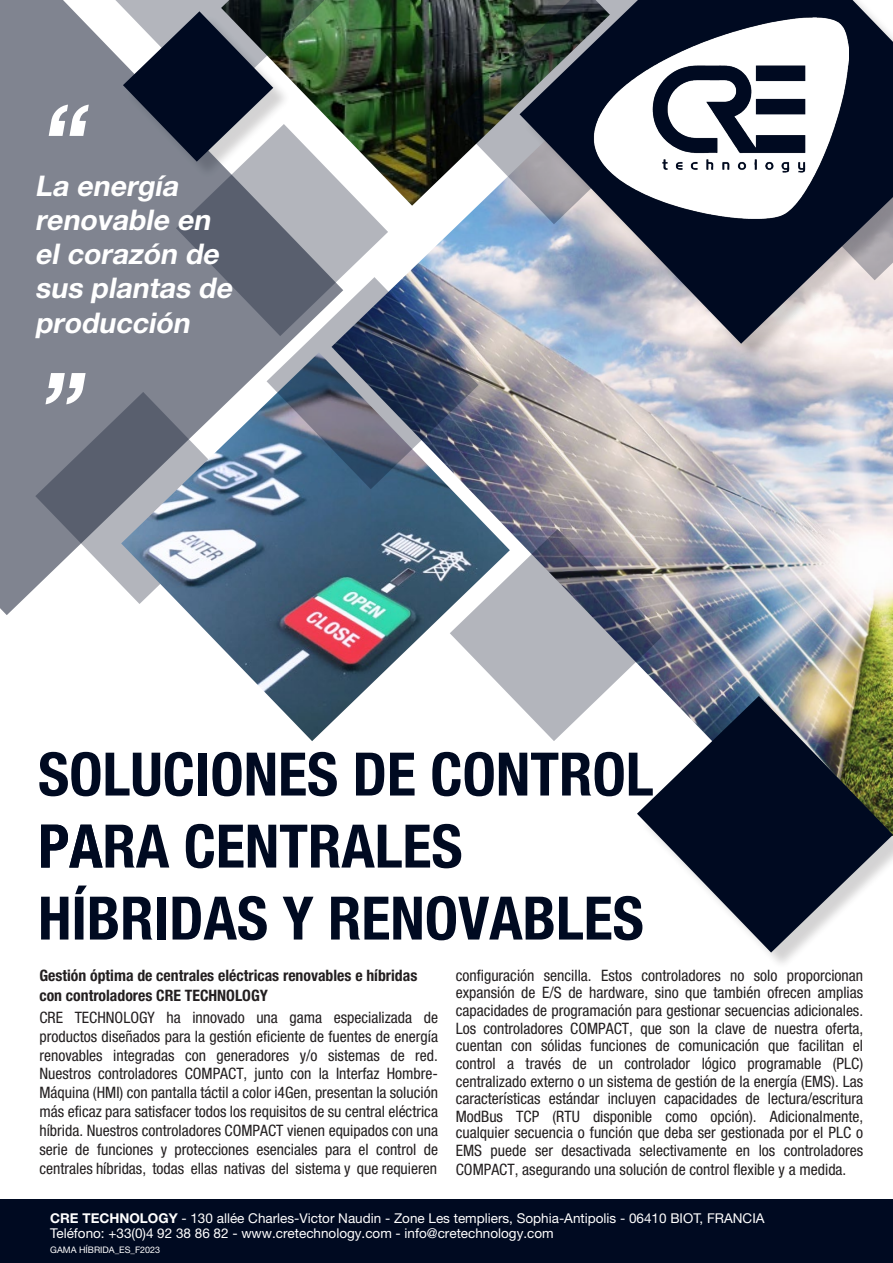
<style>
.page{position:relative;width:893px;height:1263px;background:#fff}
.page>*{position:absolute;margin:0;border:0;box-sizing:border-box;transform-origin:0 0}
.t1{font:italic 700 97.5px "Helvetica Neue LT Std";color:#fff}
.t2{font:700 condensed 60px/72px "Helvetica Neue LT Std";color:#000a21}
.t3{font:italic 700 28.5px/34.2px "Helvetica Neue LT Std";color:#fff}
.t4{font:condensed 15.75px/17.7px "Helvetica Neue LT Std";color:#231f20;text-align:justify}
.t5{font:700 condensed 15.75px/20px "Helvetica Neue LT Std";color:#231f20}
.t6{font:13.5px/15.3px "Helvetica Neue LT Std";color:#fff}
.t7{font:9px "Helvetica Neue LT Std";color:#fff}
.s1{font-weight:700}
</style>
<div class="page">
<img style="left:662px;top:362px;width:231px;height:334px">
<div style="left:0;top:0;width:35px;height:615px;background:#808490"></div>
<div style="left:523px;top:0;width:370px;height:362px;background:#231f20;opacity:.2"></div>
<svg style="left:662px;top:0;width:231px;height:344px;fill:#000a21"></svg>
<svg style="left:770px;top:68px;width:123px;height:212px"></svg>
<img style="left:35px;top:0;width:627px;height:741px">
<img style="left:594px;top:18px;width:255px;height:201px">
<svg style="left:637px;top:696px;width:256px;height:256px"></svg>
<div style="left:0;top:1199px;width:893px;height:64px;background:#000a21"></div>
<p class="t1" style="left:35px;top:79px;width:70px">‘‘</p>
<h3 class="t3" style="left:35px;top:168px;width:204px">La energía renovable en el corazón de sus plantas de producción</h3>
<p class="t1" style="left:99px;top:430px;width:70px;rotate:-180deg">‘‘</p>
<h2 class="t2" style="left:38px;top:737px;width:617px">SOLUCIONES DE CONTROL<br>PARA CENTRALES<br>HÍBRIDAS Y RENOVABLES</h2>
<p class="t5" style="left:39px;top:965px;width:379px">Gestión óptima de centrales eléctricas renovables e híbridas con controladores CRE TECHNOLOGY</p>
<p class="t4" style="left:39px;top:1007px;width:400px;line-height:18.9px">CRE TECHNOLOGY ha innovado una gama especializada de productos diseñados para la gestión eficiente de fuentes de energía renovables integradas con generadores y/o sistemas de red.<br>Nuestros controladores COMPACT, junto con la Interfaz Hombre-Máquina (HMI) con pantalla táctil a color i4Gen, presentan la solución más eficaz para satisfacer todos los requisitos de su central eléctrica híbrida. Nuestros controladores COMPACT vienen equipados con una serie de funciones y protecciones esenciales para el control de centrales híbridas, todas ellas nativas del sistema y que requieren</p>
<p class="t4" style="left:456px;top:966px;width:409px">configuración sencilla. Estos controladores no solo proporcionan expansión de E/S de hardware, sino que también ofrecen amplias capacidades de programación para gestionar secuencias adicionales.<br>Los controladores COMPACT, que son la clave de nuestra oferta, cuentan con sólidas funciones de comunicación que facilitan el control a través de un controlador lógico programable (PLC) centralizado externo o un sistema de gestión de la energía (EMS). Las características estándar incluyen capacidades de lectura/escritura ModBus TCP (RTU disponible como opción). Adicionalmente, cualquier secuencia o función que deba ser gestionada por el PLC o EMS puede ser desactivada selectivamente en los controladores COMPACT, asegurando una solución de control flexible y a medida.</p>
<p class="t6" style="left:50px;top:1210px;width:716px"><span class="s1">CRE TECHNOLOGY</span> - 130 allée Charles-Victor Naudin - Zone Les templiers, Sophia-Antipolis - 06410 BIOT, FRANCIA<br>Teléfono: +33(0)4 92 38 86 82 - www.cretechnology.com - info@cretechnology.com</p>
<p class="t7" style="left:50px;top:1244px;width:112px">GAMA HÍBRIDA_ES_F2023</p>
</div>
